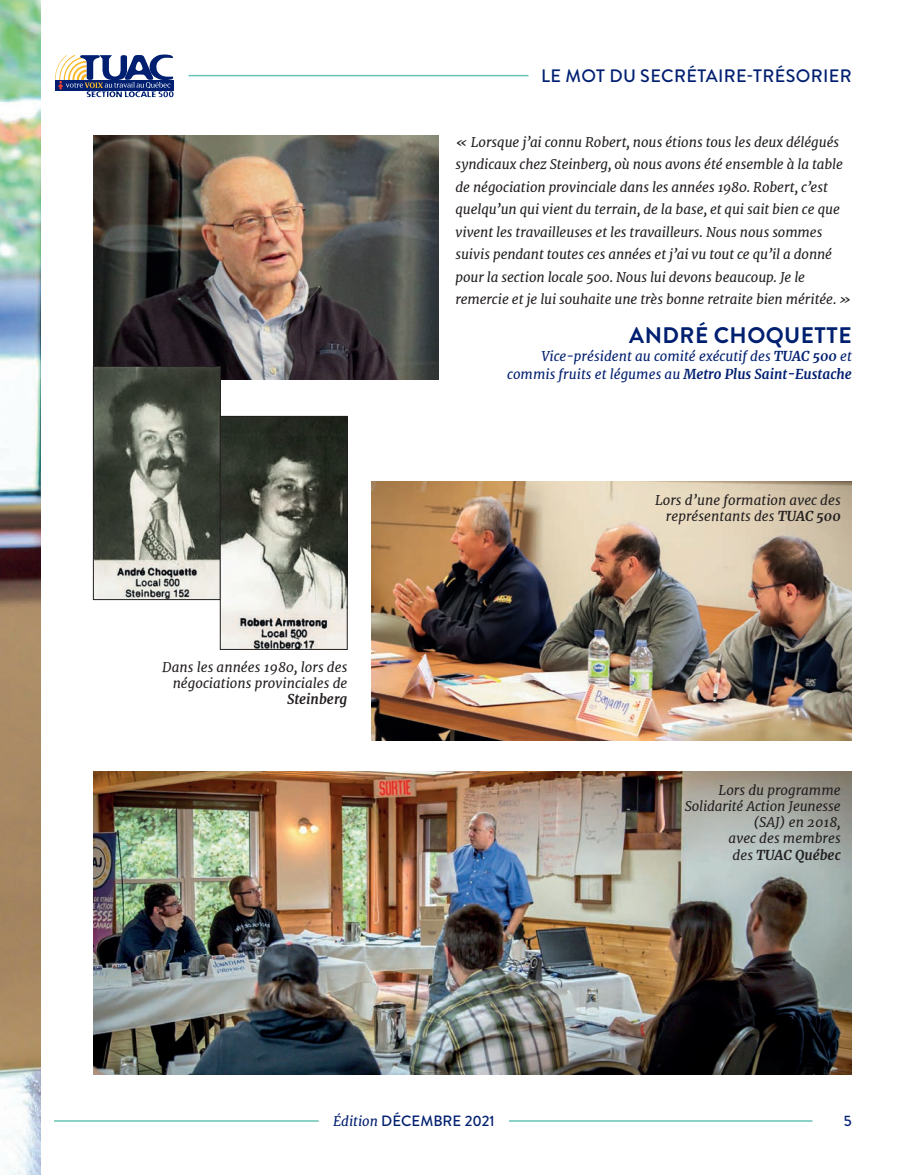
<style>
.page{position:relative;width:905px;height:1175px;background:#fff}
.page>*{position:absolute;margin:0;border:0;box-sizing:border-box;transform-origin:0 0}
.Nom_de_quote{font:700 22.5px "Brandon Grotesque";letter-spacing:.02em;color:#001f70}
.Header_de_page{font:500 18px "Brandon Grotesque";letter-spacing:.02em;color:#001f70}
.Bas_de_page_édition{font:500 15px "Brandon Grotesque";color:#001f70}
.Numéro_en_bas_de_pag{font:500 15px "Brandon Grotesque";color:#001f70}
.Texte{font:italic 13.5px/22.5px "Merriweather";letter-spacing:-.01em;color:#231f20}
.Légende{font:italic 13.5px/16.2px "Merriweather";color:#231f20;text-align:right}
.Nom_de_quote-2{font:italic 13.5px/18px "Merriweather";color:#001f70;text-align:right}
.s1{font-weight:700}
.s2{font-family:"Merriweather";font-weight:400;font-style:italic;font-size:13.5px}
</style>
<div class="page">
<hr style="left:509px;top:1120px;width:303px;height:1px;background:#66c5b4">
<hr style="left:54px;top:1120px;width:265px;height:1px;background:#66c5b4">
<img style="left:0;top:0;width:40px;height:1174px">
<img style="left:93px;top:135px;width:345px;height:244px">
<svg style="left:55px;top:54px;width:119px;height:43px"></svg>
<hr style="left:188px;top:75px;width:340px;height:1px;background:#66c5b4">
<img style="left:95px;top:368px;width:123px;height:230px">
<div style="left:93px;top:366px;width:127px;height:234px;border:1px solid #231f20"></div>
<img style="left:222px;top:418px;width:123px;height:229px">
<div style="left:220px;top:416px;width:127px;height:233px;border:1px solid #231f20"></div>
<img style="left:93px;top:771px;width:758px;height:303px">
<img style="left:372px;top:481px;width:479px;height:259px">
<p class="Header_de_page" style="left:541px;top:63px;width:312px">LE MOT DU SECRÉTAIRE-TRÉSORIER</p>
<p class="Texte" style="left:455px;top:131px;width:398px">« Lorsque j’ai connu Robert, nous étions tous les deux délégués syndicaux chez Steinberg, où nous avons été ensemble à la table de négociation provinciale dans les années 1980. Robert, c’est quelqu’un qui vient du terrain, de la base, et qui sait bien ce que vivent les travailleuses et les travailleurs. Nous nous sommes suivis pendant toutes ces années et j’ai vu tout ce qu’il a donné pour la section locale 500. Nous lui devons beaucoup. Je le remercie et je lui souhaite une très bonne retraite bien méritée. »</p>
<p class="Nom_de_quote" style="left:629px;top:320px;width:224px">ANDRÉ CHOQUETTE</p>
<p class="Nom_de_quote-2" style="left:507px;top:347px;width:346px">Vice-président au comité exécutif des <span class="s1">TUAC 500</span> et commis fruits et légumes au <span class="s1">Metro Plus Saint-Eustache</span></p>
<p class="Légende" style="left:162px;top:659px;width:187px">Dans les années 1980, lors des négociations provinciales de<br><span class="s1">Steinberg</span></p>
<p class="Légende" style="left:655px;top:492px;width:187px">Lors d’une formation avec des représentants des <span class="s1">TUAC 500</span></p>
<p class="Légende" style="left:684px;top:781px;width:157px">Lors du programme<br>Solidarité Action Jeunesse (SAJ) en 2018,<br>avec des membres<br>des <span class="s1">TUAC Québec</span></p>
<p class="Bas_de_page_édition" style="left:333px;top:1110px;width:163px"><span class="s2">Édition</span> DÉCEMBRE 2021</p>
<p class="Numéro_en_bas_de_pag" style="left:843px;top:1110px;width:9px">5</p>
</div>
